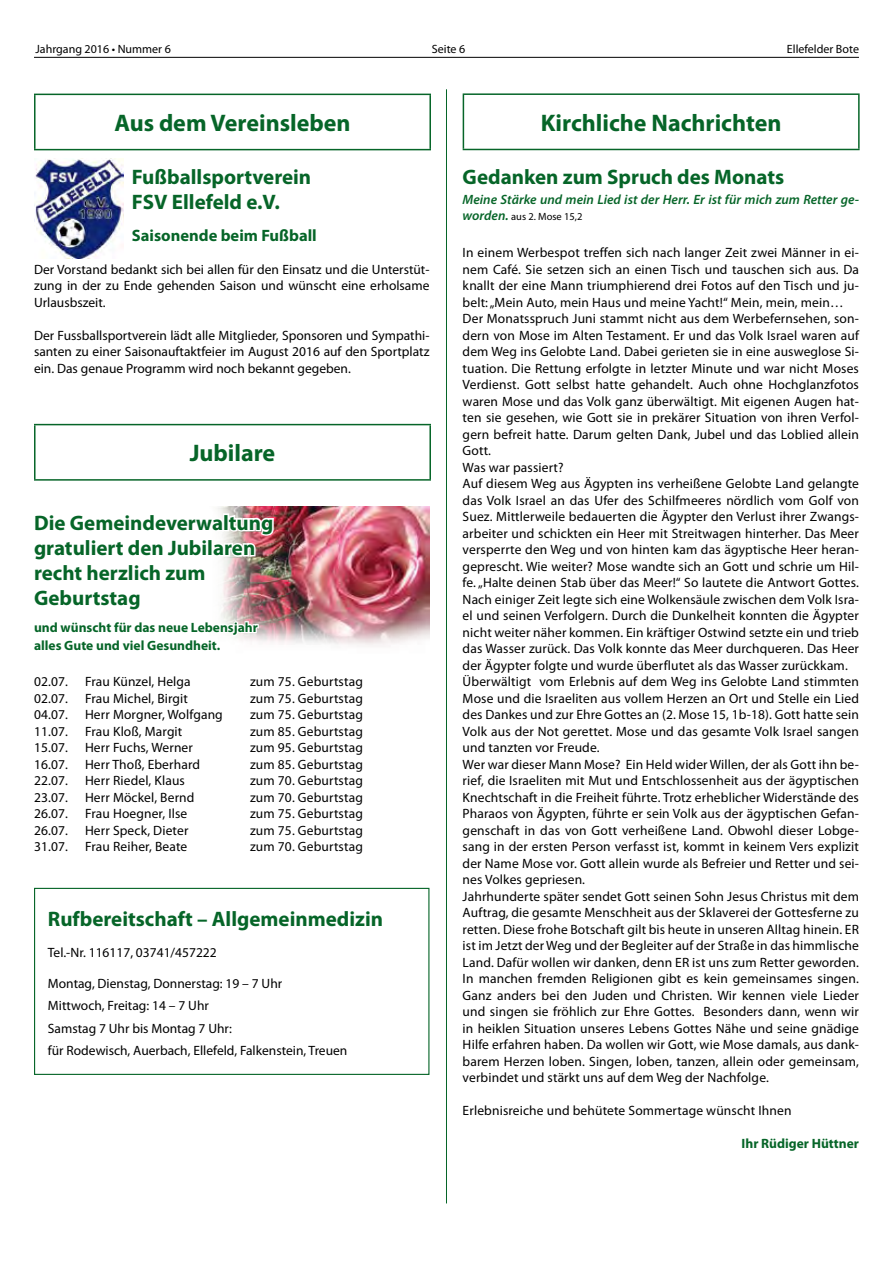
<style>
.page{position:relative;width:893px;height:1263px;background:#fff}
.page>*{position:absolute;margin:0;border:0;box-sizing:border-box;transform-origin:0 0}
.t1{font:700 24px "Myriad Pro";color:#066528}
.t2{font:700 21px/25.2px "Myriad Pro";color:#066528}
.t3{font:700 16.5px "Myriad Pro";color:#066528}
.t4{font:13.5px/16.5px "Myriad Pro";letter-spacing:.01em;color:#000;text-align:justify}
.t5{font:700 13.5px/18px "Myriad Pro";color:#066528}
.t6{font:italic 600 13.5px "Myriad Pro";color:#066528}
.t7{font:12px "Myriad Pro";color:#000}
.t8{font:10.5px "Myriad Pro";color:#000}
.s1{font-weight:600;font-style:italic;font-size:13.5px;color:#066528}
</style>
<div class="page">
<img style="left:276px;top:507px;width:153px;height:139px">
<hr style="left:34px;top:57px;width:825px;height:1px;background:#000">
<hr style="left:446px;top:89px;width:1px;height:1114px;background:#066528">
<hr style="left:34px;top:94px;width:397px;height:1px;background:#066528">
<hr style="left:34px;top:95px;width:2px;height:54px;background:#066528">
<hr style="left:429px;top:95px;width:2px;height:54px;background:#066528">
<hr style="left:34px;top:149px;width:397px;height:1px;background:#066528">
<hr style="left:34px;top:424px;width:397px;height:1px;background:#066528">
<hr style="left:34px;top:425px;width:2px;height:54px;background:#066528">
<hr style="left:429px;top:425px;width:2px;height:54px;background:#066528">
<hr style="left:34px;top:479px;width:397px;height:2px;background:#066528">
<svg style="left:34px;top:466px;width:242px;height:176px"></svg>
<div style="left:34px;top:888px;width:395px;height:187px;border:1px solid #066528"></div>
<hr style="left:463px;top:93px;width:397px;height:2px;background:#066528">
<hr style="left:463px;top:95px;width:1px;height:54px;background:#066528">
<hr style="left:858px;top:95px;width:2px;height:54px;background:#066528">
<hr style="left:463px;top:149px;width:397px;height:1px;background:#066528">
<img style="left:34px;top:158px;width:89px;height:100px">
<p class="t7" style="left:36px;top:42px;width:137px">Jahrgang 2016 • Nummer 6</p>
<p class="t7" style="left:432px;top:42px;width:35px">Seite 6</p>
<p class="t7" style="left:787px;top:42px;width:74px">Ellefelder Bote</p>
<h1 class="t1" style="left:114px;top:107px;width:238px">Aus dem Vereinsleben</h1>
<h2 class="t2" style="left:132px;top:164px;width:181px">Fußballsportverein<br>FSV Ellefeld e.V.</h2>
<p class="t3" style="left:132px;top:224px;width:186px">Saisonende beim Fußball</p>
<p class="t4" style="left:34px;top:261px;width:397px">Der Vorstand bedankt sich bei allen für den Einsatz und die Unterstüt&shy;zung in der zu Ende gehenden Saison und wünscht eine erholsame Urlausbszeit.</p>
<p class="t4" style="left:34px;top:327px;width:397px">Der Fussballsportverein lädt alle Mitglieder, Sponsoren und Sympathi&shy;santen zu einer Saisonauftaktfeier im August 2016 auf den Sportplatz ein. Das genaue Programm wird noch bekannt gegeben.</p>
<h1 class="t1" style="left:190px;top:437px;width:87px">Jubilare</h1>
<h2 class="t2" style="left:34px;top:509px;width:241px">Die Gemeindeverwaltung gratuliert den Jubilaren recht herzlich zum<br>Geburtstag</h2>
<p class="t5" style="left:34px;top:618px;width:225px">und wünscht für das neue Lebensjahr alles Gute und viel Gesundheit.</p>
<p class="t4" style="left:34px;top:673px;width:35px">02.07.</p>
<p class="t4" style="left:85px;top:673px;width:107px">Frau Künzel, Helga</p>
<p class="t4" style="left:250px;top:673px;width:114px">zum 75. Geburtstag</p>
<p class="t4" style="left:34px;top:690px;width:35px">02.07.</p>
<p class="t4" style="left:85px;top:690px;width:104px">Frau Michel, Birgit</p>
<p class="t4" style="left:250px;top:690px;width:114px">zum 75. Geburtstag</p>
<p class="t4" style="left:34px;top:706px;width:35px">04.07.</p>
<p class="t4" style="left:85px;top:706px;width:139px">Herr Morgner, Wolfgang</p>
<p class="t4" style="left:250px;top:706px;width:114px">zum 75. Geburtstag</p>
<p class="t4" style="left:34px;top:723px;width:35px">11.07.</p>
<p class="t4" style="left:85px;top:723px;width:99px">Frau Kloß, Margit</p>
<p class="t4" style="left:250px;top:723px;width:114px">zum 85. Geburtstag</p>
<p class="t4" style="left:34px;top:739px;width:35px">15.07.</p>
<p class="t4" style="left:85px;top:739px;width:109px">Herr Fuchs, Werner</p>
<p class="t4" style="left:250px;top:739px;width:114px">zum 95. Geburtstag</p>
<p class="t4" style="left:34px;top:756px;width:35px">16.07.</p>
<p class="t4" style="left:85px;top:756px;width:117px">Herr Thoß, Eberhard</p>
<p class="t4" style="left:250px;top:756px;width:114px">zum 85. Geburtstag</p>
<p class="t4" style="left:34px;top:772px;width:35px">22.07.</p>
<p class="t4" style="left:85px;top:772px;width:101px">Herr Riedel, Klaus</p>
<p class="t4" style="left:250px;top:772px;width:114px">zum 70. Geburtstag</p>
<p class="t4" style="left:34px;top:789px;width:35px">23.07.</p>
<p class="t4" style="left:85px;top:789px;width:111px">Herr Möckel, Bernd</p>
<p class="t4" style="left:250px;top:789px;width:114px">zum 70. Geburtstag</p>
<p class="t4" style="left:34px;top:805px;width:35px">26.07.</p>
<p class="t4" style="left:85px;top:805px;width:104px">Frau Hoegner, Ilse</p>
<p class="t4" style="left:250px;top:805px;width:114px">zum 75. Geburtstag</p>
<p class="t4" style="left:34px;top:822px;width:35px">26.07.</p>
<p class="t4" style="left:85px;top:822px;width:105px">Herr Speck, Dieter</p>
<p class="t4" style="left:250px;top:822px;width:114px">zum 75. Geburtstag</p>
<p class="t4" style="left:34px;top:838px;width:35px">31.07.</p>
<p class="t4" style="left:85px;top:838px;width:104px">Frau Reiher, Beate</p>
<p class="t4" style="left:250px;top:838px;width:114px">zum 70. Geburtstag</p>
<h2 class="t2" style="left:48px;top:905px;width:337px">Rufbereitschaft – Allgemeinmedizin</h2>
<p class="t4" style="left:48px;top:944px;width:170px">Tel.-Nr. 116117, 03741/457222</p>
<p class="t4" style="left:48px;top:972px;width:301px;line-height:22.5px;text-align:left">Montag, Dienstag, Donnerstag: 19 – 7 Uhr<br>Mittwoch, Freitag: 14 – 7 Uhr<br>Samstag 7 Uhr bis Montag 7 Uhr:<br>für Rodewisch, Auerbach, Ellefeld, Falkenstein, Treuen</p>
<h1 class="t1" style="left:541px;top:107px;width:242px">Kirchliche Nachrichten</h1>
<h2 class="t2" style="left:463px;top:163px;width:323px">Gedanken zum Spruch des Monats</h2>
<p class="t6" style="left:463px;top:191px;width:398px">Meine Stärke und mein Lied ist der Herr. Er ist für mich zum Retter ge-</p>
<p class="t8" style="left:463px;top:210px;width:121px"><span class="s1">worden.</span> aus 2. Mose 15,2</p>
<p class="t4" style="left:463px;top:244px;width:398px;text-align:left">In einem Werbespot treffen sich nach langer Zeit zwei Männer in ei&shy;nem Café. Sie setzen sich an einen Tisch und tauschen sich aus. Da knallt der eine Mann triumphierend drei Fotos auf den Tisch und ju&shy;belt: „Mein Auto, mein Haus und meine Yacht!“ Mein, mein, mein… Der Monatsspruch Juni stammt nicht aus dem Werbefernsehen, son&shy;dern von Mose im Alten Testament. Er und das Volk Israel waren auf dem Weg ins Gelobte Land. Dabei gerieten sie in eine ausweglose Si&shy;tuation. Die Rettung erfolgte in letzter Minute und war nicht Moses Verdienst. Gott selbst hatte gehandelt. Auch ohne Hochglanzfotos waren Mose und das Volk ganz überwältigt. Mit eigenen Augen hat&shy;ten sie gesehen, wie Gott sie in prekärer Situation von ihren Verfol&shy;gern befreit hatte. Darum gelten Dank, Jubel und das Loblied allein Gott.<br>Was war passiert?<br>Auf diesem Weg aus Ägypten ins verheißene Gelobte Land gelangte das Volk Israel an das Ufer des Schilfmeeres nördlich vom Golf von Suez. Mittlerweile bedauerten die Ägypter den Verlust ihrer Zwangs&shy;arbeiter und schickten ein Heer mit Streitwagen hinterher. Das Meer versperrte den Weg und von hinten kam das ägyptische Heer heran&shy;geprescht. Wie weiter? Mose wandte sich an Gott und schrie um Hil&shy;fe. „Halte deinen Stab über das Meer!“ So lautete die Antwort Gottes.<br>Nach einiger Zeit legte sich eine Wolkensäule zwischen dem Volk Isra&shy;el und seinen Verfolgern. Durch die Dunkelheit konnten die Ägypter nicht weiter näher kommen. Ein kräftiger Ostwind setzte ein und trieb das Wasser zurück. Das Volk konnte das Meer durchqueren. Das Heer der Ägypter folgte und wurde überflutet als das Wasser zurückkam.<br>Überwältigt vom Erlebnis auf dem Weg ins Gelobte Land stimmten Mose und die Israeliten aus vollem Herzen an Ort und Stelle ein Lied des Dankes und zur Ehre Gottes an (2. Mose 15, 1b-18). Gott hatte sein Volk aus der Not gerettet. Mose und das gesamte Volk Israel sangen und tanzten vor Freude.<br>Wer war dieser Mann Mose? Ein Held wider Willen, der als Gott ihn be&shy;rief, die Israeliten mit Mut und Entschlossenheit aus der ägyptischen Knechtschaft in die Freiheit führte. Trotz erheblicher Widerstände des Pharaos von Ägypten, führte er sein Volk aus der ägyptischen Gefan&shy;genschaft in das von Gott verheißene Land. Obwohl dieser Lobge&shy;sang in der ersten Person verfasst ist, kommt in keinem Vers explizit der Name Mose vor. Gott allein wurde als Befreier und Retter und sei&shy;nes Volkes gepriesen.<br>Jahrhunderte später sendet Gott seinen Sohn Jesus Christus mit dem Auftrag, die gesamte Menschheit aus der Sklaverei der Gottesferne zu retten. Diese frohe Botschaft gilt bis heute in unseren Alltag hinein. ER ist im Jetzt der Weg und der Begleiter auf der Straße in das himmlische Land. Dafür wollen wir danken, denn ER ist uns zum Retter geworden.<br>In manchen fremden Religionen gibt es kein gemeinsames singen.<br>Ganz anders bei den Juden und Christen. Wir kennen viele Lieder und singen sie fröhlich zur Ehre Gottes. Besonders dann, wenn wir in heiklen Situation unseres Lebens Gottes Nähe und seine gnädige Hilfe erfahren haben. Da wollen wir Gott, wie Mose damals, aus dank&shy;barem Herzen loben. Singen, loben, tanzen, allein oder gemeinsam, verbindet und stärkt uns auf dem Weg der Nachfolge.</p>
<p class="t4" style="left:463px;top:1102px;width:330px">Erlebnisreiche und behütete Sommertage wünscht Ihnen</p>
<p class="t5" style="left:741px;top:1134px;width:119px">Ihr Rüdiger Hüttner</p>
</div>
